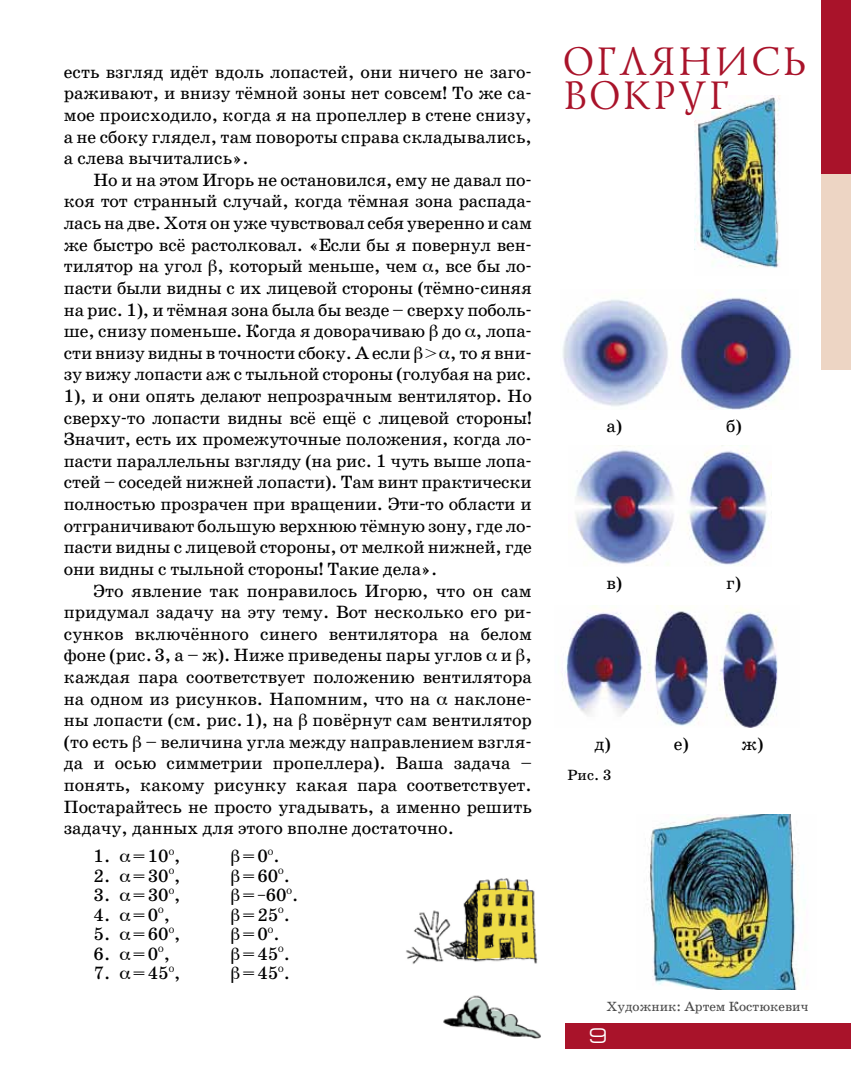
<style>
.page{position:relative;width:851px;height:1085px;background:#fff}
.page>*{position:absolute;margin:0;border:0;box-sizing:border-box;transform-origin:0 0}
.t1{font:40.8px/34.5px "Lazurski C";letter-spacing:.08em;color:#a9132a}
.t2{font:21px "Europe Ext";color:#fff}
.t3{font:18px/21.6px "School Book C";color:#000;text-align:justify}
.t4{font:15px "School Book C";color:#000}
.t5{font:13.5px "School Book AC";color:#484848}
.t6{font:7.8px "School Book C";color:#000}
</style>
<div class="page">
<img style="left:694px;top:118px;width:86px;height:150px">
<img style="left:647px;top:814px;width:158px;height:175px">
<div style="left:566px;top:1023px;width:284px;height:25px;background:#a9132a"></div>
<img style="left:562px;top:295px;width:230px;height:114px">
<img style="left:575px;top:445px;width:196px;height:121px">
<img style="left:562px;top:605px;width:216px;height:122px">
<div style="left:821px;top:0;width:29px;height:174px;background:#a9132a"></div>
<div style="left:821px;top:174px;width:29px;height:196px;background:#edd5c4"></div>
<img style="left:406px;top:878px;width:135px;height:161px">
<svg style="left:711px;top:95px;width:69px;height:23px"></svg>
<p class="t3" style="left:64px;top:61px;width:469px">есть взгляд идёт вдоль лопастей, они ничего не заго&shy;раживают, и внизу тёмной зоны нет совсем! То же са&shy;мое происходило, когда я на пропеллер в стене снизу, а не сбоку глядел, там повороты справа складывались, а слева вычитались».</p>
<p class="t3" style="left:64px;top:169px;width:469px;text-indent:30px">Но и на этом Игорь не остановился, ему не давал по&shy;коя тот странный случай, когда тёмная зона распада&shy;лась на две. Хотя он уже чувствовал себя уверенно и сам же быстро всё растолковал. «Если бы я повернул вен&shy;тилятор на угол , который меньше, чем , все бы ло&shy;пасти были видны с их лицевой стороны (тёмно-синяя на рис. 1), и тёмная зона была бы везде – сверху поболь&shy;ше, снизу поменьше. Когда я доворачиваю до , лопа&shy;сти внизу видны в точности сбоку. А если &gt; , то я вни&shy;зу вижу лопасти аж с тыльной стороны (голубая на рис.<br>1), и они опять делают непрозрачным вентилятор. Но сверху-то лопасти видны всё ещё с лицевой стороны!<br>Значит, есть их промежуточные положения, когда ло&shy;пасти параллельны взгляду (на рис. 1 чуть выше лопа&shy;стей – соседей нижней лопасти). Там винт практически полностью прозрачен при вращении. Эти-то области и отграничивают большую верхнюю тёмную зону, где ло&shy;пасти видны с лицевой стороны, от мелкой нижней, где они видны с тыльной стороны! Такие дела».</p>
<p class="t3" style="left:64px;top:579px;width:469px;text-indent:30px">Это явление так понравилось Игорю, что он сам придумал задачу на эту тему. Вот несколько его ри&shy;сунков включённого синего вентилятора на белом фоне (рис.3, а – ж). Ниже приведены пары углов и , каждая пара соответствует положению вентилятора на одном из рисунков. Напомним, что на</p>
<p class="t3" style="left:64px;top:687px;width:469px;text-indent:390px">наклоне&shy;ны лопасти (см. рис.1), на повёрнут сам вентилятор (то есть – величина угла между направлением взгля&shy;да и осью симметрии пропеллера). Ваша задача – понять, какому рисунку какая пара соответствует.<br>Постарайтесь не просто угадывать, а именно решить задачу, данных для этого вполне достаточно.</p>
<p class="t3" style="left:94px;top:845px;width:88px">1. =10 ,</p>
<p class="t6" style="left:169px;top:847px;width:6px">о</p>
<p class="t3" style="left:242px;top:845px;width:39px">=0.</p>
<p class="t6" style="left:268px;top:847px;width:6px">о</p>
<p class="t6" style="left:169px;top:867px;width:6px">о</p>
<p class="t3" style="left:242px;top:865px;width:49px">=60 .</p>
<p class="t6" style="left:278px;top:867px;width:6px">о</p>
<p class="t3" style="left:94px;top:865px;width:88px">2. =30 ,</p>
<p class="t6" style="left:169px;top:886px;width:6px">о</p>
<p class="t3" style="left:242px;top:884px;width:57px">=–60 .</p>
<p class="t6" style="left:286px;top:886px;width:6px">о</p>
<p class="t3" style="left:94px;top:884px;width:88px">3. =30 ,</p>
<p class="t6" style="left:158px;top:906px;width:6px">о</p>
<p class="t3" style="left:242px;top:904px;width:49px">=25 .</p>
<p class="t6" style="left:278px;top:906px;width:6px">о</p>
<p class="t3" style="left:94px;top:904px;width:78px">4. =0 ,</p>
<p class="t6" style="left:169px;top:925px;width:6px">о</p>
<p class="t3" style="left:242px;top:923px;width:39px">=0.</p>
<p class="t6" style="left:268px;top:925px;width:6px">о</p>
<p class="t3" style="left:94px;top:923px;width:88px">5. =60 ,</p>
<p class="t6" style="left:158px;top:945px;width:6px">о</p>
<p class="t3" style="left:242px;top:943px;width:49px">=45 .</p>
<p class="t6" style="left:278px;top:945px;width:6px">о</p>
<p class="t3" style="left:94px;top:943px;width:78px">6. =0 ,</p>
<p class="t6" style="left:169px;top:964px;width:6px">о</p>
<p class="t3" style="left:242px;top:962px;width:49px">=45 .</p>
<p class="t6" style="left:278px;top:964px;width:6px">о</p>
<p class="t3" style="left:94px;top:962px;width:88px">7. =45 ,</p>
<h1 class="t1" style="left:561px;top:42px;width:244px">ОГЛЯНИСЬ<br>ВОКРУГ</h1>
<p class="t3" style="left:606px;top:415px;width:17px">a)</p>
<p class="t3" style="left:726px;top:415px;width:17px">б)</p>
<p class="t3" style="left:606px;top:572px;width:17px">в)</p>
<p class="t3" style="left:726px;top:572px;width:16px">г)</p>
<p class="t3" style="left:594px;top:733px;width:18px">д)</p>
<p class="t3" style="left:673px;top:733px;width:16px">е)</p>
<p class="t3" style="left:741px;top:733px;width:23px">ж)</p>
<p class="t4" style="left:567px;top:766px;width:46px">Рис. 3</p>
<p class="t5" style="left:606px;top:999px;width:203px">Художник: Артем Костюкевич</p>
<p class="t2" style="left:588px;top:1024px;width:20px">9</p>
</div>
